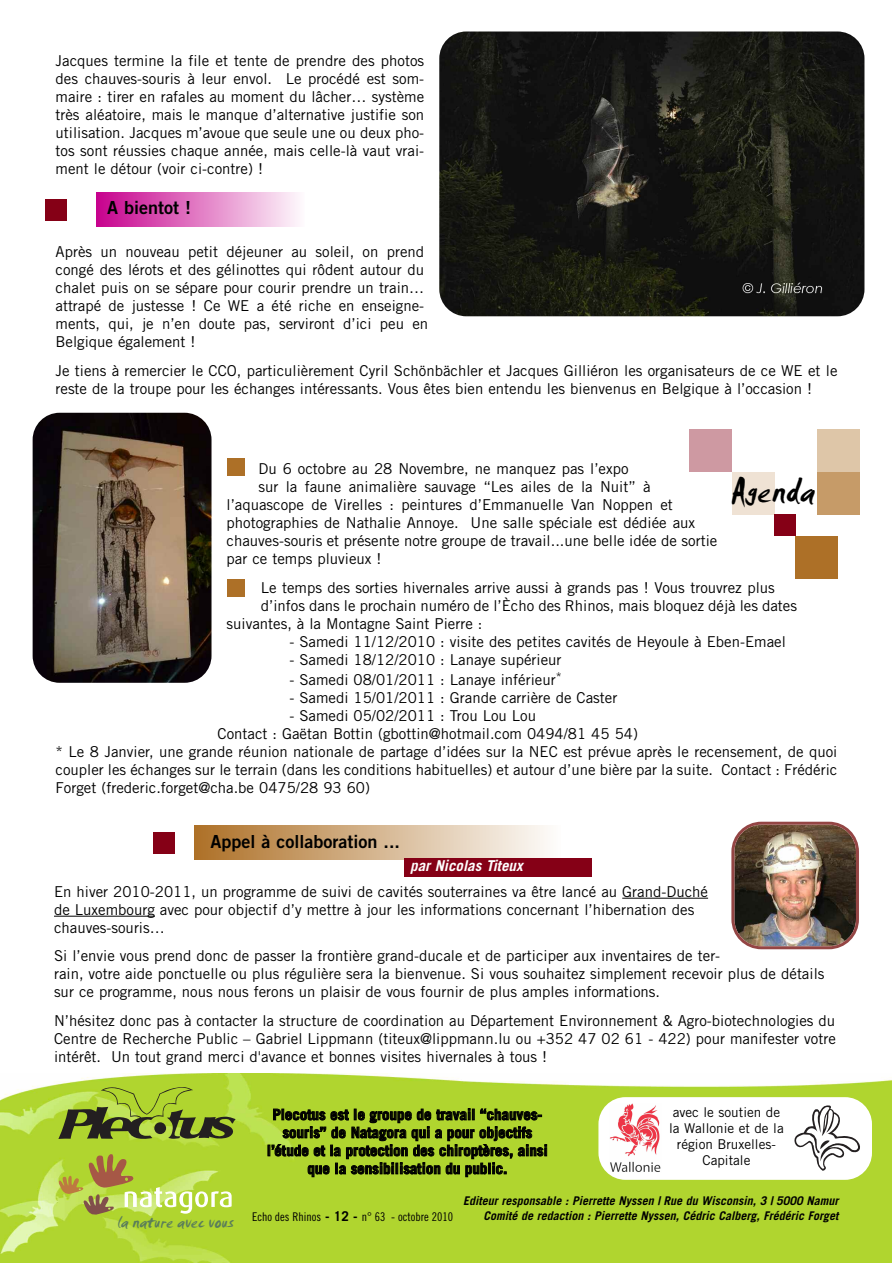
<style>
.page{position:relative;width:893px;height:1263px;background:#fff}
.page>*{position:absolute;margin:0;border:0;box-sizing:border-box;transform-origin:0 0}
.t1{font:36px "Smudger Plain";color:#000}
.t2{font:18px "Trade Gothic Bold Two";color:#000}
.t3{font:15px/18px "Trade Gothic";color:#000}
.t4{font:700 15px/18px "Trade Gothic";color:#000;text-align:center}
.t5{font:italic 700 15px "Trade Gothic";color:#fff}
.t6{font:13.5px/16.2px "Trade Gothic";color:#000;text-align:center}
.t7{font:italic 700 12px/14.4px "Trade Gothic";color:#000;text-align:right}
.t8{font:12px "Trade Gothic Cond Eighteen";color:#000}
.s1{font-family:"Smudger Plain";font-size:18.15px;color:#5a7d5a}
.s2{font-family:"Trade Gothic";font-weight:700;font-size:13.5px}
</style>
<div class="page">
<img style="left:0;top:1073px;width:891px;height:189px">
<svg style="left:58px;top:1153px;width:174px;height:63px"></svg>
<svg style="left:58px;top:1087px;width:178px;height:52px"></svg>
<div style="left:598px;top:1097px;width:274px;height:83px;background:#fff;border-radius:27px"></div>
<img style="left:610px;top:1104px;width:51px;height:68px">
<svg style="left:794px;top:1105px;width:66px;height:66px"></svg>
<img style="left:439px;top:32px;width:425px;height:284px;border-radius:27px">
<img style="left:33px;top:413px;width:179px;height:270px;border-radius:27px">
<div style="left:96px;top:192px;width:208px;height:34px;background:linear-gradient(to right,#c7018d,#fef9fc)"></div>
<div style="left:45px;top:199px;width:21px;height:21px;background:#850016"></div>
<div style="left:194px;top:826px;width:367px;height:34px;background:linear-gradient(to right,#ae7027,#fefdfc)"></div>
<div style="left:228px;top:579px;width:17px;height:17px;background:#ad7027"></div>
<div style="left:153px;top:832px;width:22px;height:21px;background:#850016"></div>
<hr style="left:622px;top:898px;width:86px;height:1px;background:#000">
<hr style="left:54px;top:916px;width:101px;height:1px;background:#000">
<div style="left:404px;top:858px;width:187px;height:19px;background:#850016"></div>
<img style="left:731px;top:822px;width:128px;height:127px">
<div style="left:228px;top:458px;width:17px;height:17px;background:#ad7027"></div>
<svg style="left:732px;top:458px;width:128px;height:121px"></svg>
<div style="left:689px;top:429px;width:43px;height:43px;background:#ce99a2"></div>
<div style="left:817px;top:472px;width:42px;height:42px;background:#c69b68"></div>
<div style="left:732px;top:472px;width:42px;height:42px;background:#efe2d4"></div>
<div style="left:774px;top:514px;width:21px;height:22px;background:#850016"></div>
<div style="left:795px;top:536px;width:43px;height:42px;background:#ad7027"></div>
<div style="left:817px;top:429px;width:42px;height:43px;background:#dec6a8"></div>
<p class="t3" style="left:56px;top:52px;width:370px;text-align:justify">Jacques termine la file et tente de prendre des photos des chauves-souris à leur envol. Le procédé est som&shy;maire : tirer en rafales au moment du lâcher… système très aléatoire, mais le manque d’alternative justifie son utilisation. Jacques m’avoue que seule une ou deux pho&shy;tos sont réussies chaque année, mais celle-là vaut vrai&shy;ment le détour (voir ci-contre) !</p>
<p class="t2" style="left:107px;top:197px;width:86px">A bientot !</p>
<p class="t3" style="left:56px;top:242px;width:374px">Après un nouveau petit déjeuner au soleil, on prend congé des lérots et des gélinottes qui rôdent autour du chalet puis on se sépare pour courir prendre un train… attrapé de justesse ! Ce WE a été riche en enseigne&shy;ments, qui, je n’en doute pas, serviront d’ici peu en Belgique également !</p>
<p class="t3" style="left:56px;top:361px;width:783px">Je tiens à remercier le CCO, particulièrement Cyril Schönbächler et Jacques Gilliéron les organisateurs de ce WE et le reste de la troupe pour les échanges intéressants. Vous êtes bien entendu les bienvenus en Belgique à l’occasion !</p>
<p class="t3" style="left:258px;top:460px;width:371px">Du 6 octobre au 28 Novembre, ne manquez pas l’expo</p>
<p class="t3" style="left:258px;top:478px;width:394px">sur la faune animalière sauvage “Les ailes de la Nuit” à</p>
<p class="t3" style="left:227px;top:496px;width:448px">l’aquascope de Virelles : peintures d’Emmanuelle Van Noppen et</p>
<p class="t3" style="left:227px;top:514px;width:470px">photographies de Nathalie Annoye. Une salle spéciale est dédiée aux</p>
<p class="t3" style="left:227px;top:532px;width:492px">chauves-souris et présente notre groupe de travail...une belle idée de sortie</p>
<p class="t3" style="left:227px;top:550px;width:157px">par ce temps pluvieux !</p>
<p class="t3" style="left:261px;top:578px;width:515px">Le temps des sorties hivernales arrive aussi à grands pas ! Vous trouvrez plus</p>
<p class="t3" style="left:261px;top:596px;width:538px">d’infos dans le prochain numéro de l’Ècho des Rhinos, mais bloquez déjà les dates</p>
<p class="t3" style="left:227px;top:614px;width:257px">suivantes, à la Montagne Saint Pierre :</p>
<p class="t3" style="left:289px;top:632px;width:498px">- Samedi 11/12/2010 : visite des petites cavités de Heyoule à Eben-Emael</p>
<p class="t3" style="left:289px;top:650px;width:274px">- Samedi 18/12/2010 : Lanaye supérieur</p>
<p class="t3" style="left:289px;top:670px;width:274px">- Samedi 08/01/2011 : Lanaye inférieur<sup>*</sup></p>
<p class="t3" style="left:289px;top:688px;width:330px">- Samedi 15/01/2011 : Grande carrière de Caster</p>
<p class="t3" style="left:289px;top:706px;width:248px">- Samedi 05/02/2011 : Trou Lou Lou</p>
<p class="t3" style="left:218px;top:724px;width:422px">Contact : Gaëtan Bottin (gbottin@hotmail.com 0494/81 45 54)</p>
<p class="t3" style="left:56px;top:742px;width:783px">* Le 8 Janvier, une grande réunion nationale de partage d’idées sur la NEC est prévue après le recensement, de quoi</p>
<p class="t3" style="left:55px;top:760px;width:783px">coupler les échanges sur le terrain (dans les conditions habituelles) et autour d’une bière par la suite. Contact : Frédéric</p>
<p class="t3" style="left:55px;top:778px;width:316px">Forget (frederic.forget@cha.be 0475/28 93 60)</p>
<h1 class="t1" style="left:731px;top:469px;width:86px">Agenda</h1>
<p class="t2" style="left:210px;top:830px;width:191px">Appel à collaboration ...</p>
<p class="t5" style="left:410px;top:857px;width:114px">par Nicolas Titeux</p>
<p class="t3" style="left:54px;top:882px;width:656px">En hiver 2010-2011, un programme de suivi de cavités souterraines va être lancé au Grand-Duché de Luxembourg avec pour objectif d’y mettre à jour les informations concernant l’hibernation des chauves-souris…</p>
<p class="t3" style="left:54px;top:947px;width:772px">Si l’envie vous prend donc de passer la frontière grand-ducale et de participer aux inventaires de ter-<br>rain, votre aide ponctuelle ou plus régulière sera la bienvenue. Si vous souhaitez simplement recevoir plus de détails sur ce programme, nous nous ferons un plaisir de vous fournir de plus amples informations.</p>
<p class="t3" style="left:54px;top:1011px;width:783px;text-align:justify">N’hésitez donc pas à contacter la structure de coordination au Département Environnement &amp; Agro-biotechnologies du Centre de Recherche Public – Gabriel Lippmann (titeux@lippmann.lu ou +352 47 02 61 - 422) pour manifester votre intérêt. Un tout grand merci d'avance et bonnes visites hivernales à tous !</p>
<p class="t6" style="left:669px;top:1103px;width:116px">avec le soutien de la Wallonie et de la région Bruxelles-<br>Capitale</p>
<p class="t4" style="left:267px;top:1105px;width:282px">Plecotus est le groupe de travail “chauves&shy;souris” de Natagora qui a pour objectifs l’étude et la protection des chiroptères, ainsi que la sensibilisation du public.</p>
<p class="t7" style="left:463px;top:1193px;width:377px">Editeur responsable : Pierrette Nyssen | Rue du Wisconsin, 3 | 5000 Namur<br>Comité de redaction : Pierrette Nyssen, Cédric Calberg, Frédéric Forget</p>
<p class="t8" style="left:118px;top:1209px;width:337px"><span class="s1">la nature avec vous</span> Echo des Rhinos <span class="s2">- 12 -</span> n° 63 - octobre 2010</p>
</div>
